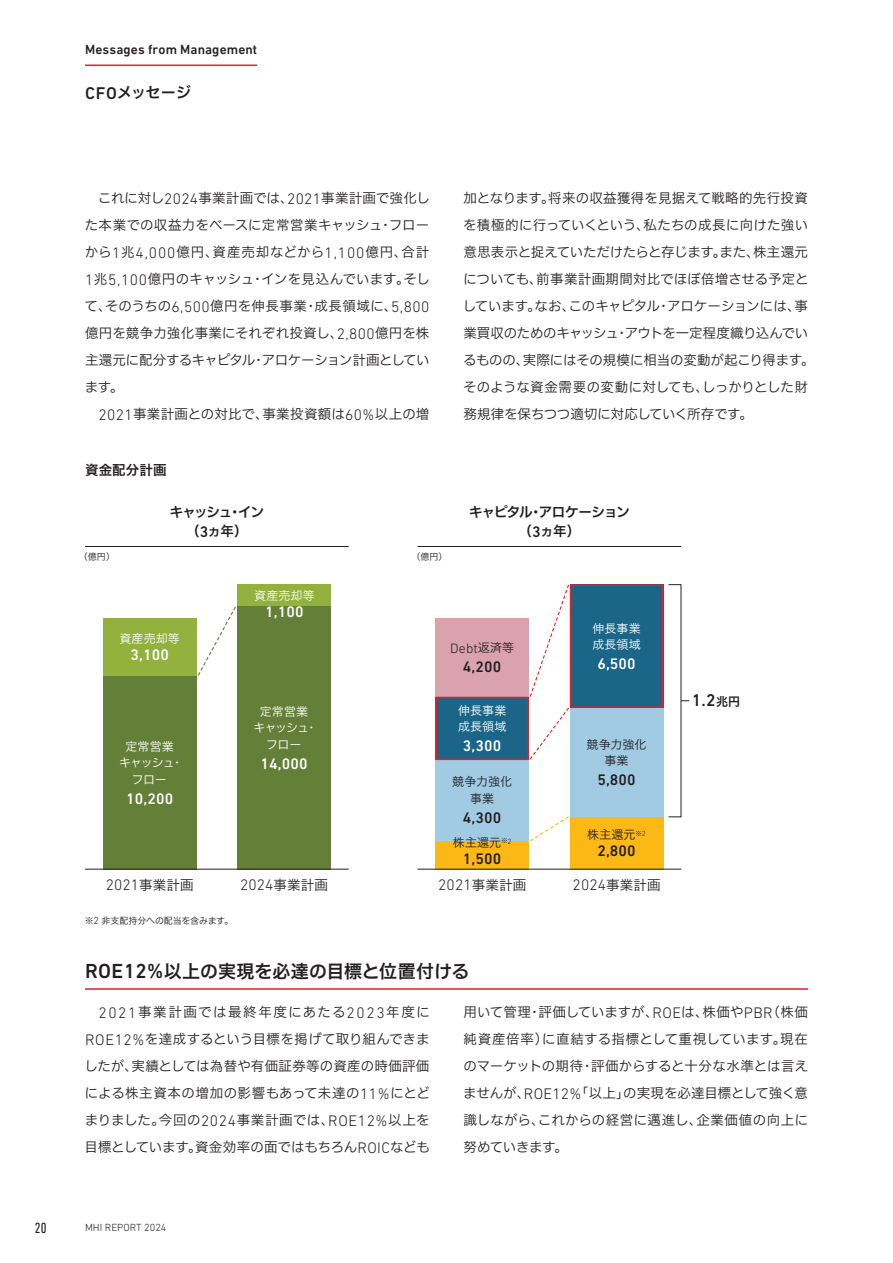
<style>
.page{position:relative;width:893px;height:1263px;background:#fff}
.page>*{position:absolute;margin:0;border:0;box-sizing:border-box;transform-origin:0 0}
.t1{font:18px "Hiragino UD Sans F Std N W6";color:#231f20}
.t2{font:500 17.25px "DIN Next LT Pro";color:#231f20}
.t3{font:500 15.45px/26.5px "DIN Next LT Pro";letter-spacing:.01em;color:#231f20;text-align:center}
.t4{font:500 15.45px "DIN Next LT Pro";letter-spacing:.01em;color:#fff}
.t5{font:300 15.45px "DIN Next LT Pro";letter-spacing:.01em;color:#231f20}
.t6{font:15px "Hiragino UD Sans F Std N W6";letter-spacing:-.01em;color:#231f20}
.t7{font:condensed 15px "DIN Next LT Pro";color:#231f20}
.t8{font:300 13.8px "DIN Next LT Pro";color:#231f20}
.t9{font:13.5px/27px "Hiragino UD Sans F Std N W3";letter-spacing:-.005em;color:#231f20;text-align:justify}
.t10{font:13.5px "Hiragino UD Sans F Std N W3";letter-spacing:.02em;color:#231f20}
.t11{font:13.5px/19.5px "Hiragino UD Sans F Std N W6";letter-spacing:-.055em;color:#231f20;text-align:center}
.t12{font:500 13.5px "DIN Next LT Pro";letter-spacing:.01em;color:#231f20}
.t13{font:13.5px/19.5px "Hiragino UD Sans F Std N W6";letter-spacing:-.08em;color:#231f20;text-align:center}
.t14{font:12px/16.5px "Hiragino UD Sans F Std N W3";letter-spacing:-.06em;color:#fff;text-align:center}
.t15{font:12px/16.5px "Hiragino UD Sans F Std N W3";letter-spacing:.01em;color:#fff}
.t16{font:12px/16.5px "Hiragino UD Sans F Std N W3";letter-spacing:.01em;color:#231f20;text-align:center}
.t17{font:300 10.5px "DIN Next LT Pro";color:#231f20}
.t18{font:9px "Hiragino UD Sans F Std N W3";letter-spacing:-.015em;color:#231f20}
.s1{font-family:"DIN Next LT Pro";font-weight:500;font-size:17.25px}
.s2{font-family:"DIN Next LT Pro";font-weight:300;font-size:15.45px}
.s3{font-family:"DIN Next LT Pro";font-weight:500;font-size:15.45px}
.s4{font-family:"Hiragino UD Sans F Std N W3";font-weight:400;font-size:12px}
.s5{font-family:"Hiragino UD Sans F Std N W3";font-weight:400;font-size:13.5px}
.s6{font-family:"DIN Next LT Pro";font-weight:300;font-size:10.35px}
.s7{font-weight:300}
.s8{font-family:"Hiragino UD Sans F Std N W6";font-weight:400;font-size:12px}
.s9{font-family:"DIN Next LT Pro";font-weight:500;font-size:20.7px}
</style>
<div class="page">
<hr style="left:85px;top:988px;width:723px;height:2px;background:#e41f25">
<div style="left:103px;top:676px;width:93px;height:193px;background:#647f37"></div>
<div style="left:237px;top:606px;width:94px;height:263px;background:#647f37"></div>
<div style="left:103px;top:618px;width:93px;height:58px;background:#92b13d"></div>
<div style="left:237px;top:584px;width:94px;height:22px;background:#92b13d"></div>
<div style="left:435px;top:841px;width:94px;height:28px;background:#fcb814"></div>
<div style="left:435px;top:760px;width:94px;height:81px;background:#a1cae3"></div>
<div style="left:435px;top:697px;width:94px;height:63px;background:#1a6588"></div>
<div style="left:435px;top:618px;width:94px;height:79px;background:#d9a2ae"></div>
<div style="left:570px;top:817px;width:93px;height:52px;background:#fcb814"></div>
<div style="left:570px;top:708px;width:93px;height:109px;background:#a1cae3"></div>
<div style="left:570px;top:584px;width:93px;height:124px;background:#1a6588"></div>
<hr style="left:85px;top:869px;width:264px;height:1px;background:#231f20">
<hr style="left:418px;top:869px;width:263px;height:1px;background:#231f20">
<hr style="left:85px;top:546px;width:264px;height:1px;background:#231f20">
<hr style="left:418px;top:546px;width:263px;height:1px;background:#231f20">
<svg style="left:198px;top:606px;width:38px;height:70px"></svg>
<div style="left:435px;top:697px;width:94px;height:63px;border:2px solid #e41f25"></div>
<div style="left:570px;top:584px;width:93px;height:124px;border:2px solid #e41f25"></div>
<svg style="left:529px;top:584px;width:41px;height:114px"></svg>
<svg style="left:529px;top:706px;width:41px;height:54px"></svg>
<svg style="left:530px;top:816px;width:39px;height:26px"></svg>
<hr style="left:85px;top:65px;width:172px;height:1px;background:#e41f25">
<p class="t12" style="left:85px;top:41px;width:174px">Messages from Management</p>
<p class="t6" style="left:85px;top:81px;width:108px"><span class="s1">CFO</span>メッセージ</p>
<p class="t9" style="left:85px;top:184px;width:347px;text-indent:13px">これに対し<span class="s2">2024</span>事業計画では、<span class="s2">2021</span>事業計画で強化した本業での収益力をベースに定常営業キャッシュ・フローから<span class="s2">1</span>兆<span class="s2">4,000</span>億円、資産売却などから<span class="s2">1,100</span>億円、合計<span class="s2">1</span>兆<span class="s2">5,100</span>億円のキャッシュ・インを見込んでいます。そして、そのうちの<span class="s2">6,500</span>億円を伸長事業・成長領域に、<span class="s2">5,800</span>億円を競争力強化事業にそれぞれ投資し、<span class="s2">2,800</span>億円を株主還元に配分するキャピタル・アロケーション計画としています。</p>
<p class="t10" style="left:99px;top:404px;width:332px"><span class="s2">2021</span>事業計画との対比で、事業投資額は<span class="s2">60%</span>以上の増</p>
<p class="t9" style="left:463px;top:184px;width:353px;text-align:left">加となります。将来の収益獲得を見据えて戦略的先行投資を積極的に行っていくという、私たちの成長に向けた強い意思表示と捉えていただけたらと存じます。また、株主還元についても、前事業計画期間対比でほぼ倍増させる予定としています。なお、このキャピタル・アロケーションには、事業買収のためのキャッシュ・アウトを一定程度織り込んでいるものの、実際にはその規模に相当の変動が起こり得ます。そのような資金需要の変動に対しても、しっかりとした財務規律を保ちつつ適切に対応していく所存です。</p>
<p class="t11" style="left:85px;top:460px;width:83px">資金配分計画</p>
<p class="t18" style="left:79px;top:550px;width:38px">（億円）</p>
<p class="t13" style="left:170px;top:501px;width:96px">キャッシュ・イン（<span class="s3">3</span>ヵ年）</p>
<p class="t15" style="left:119px;top:630px;width:62px">資産売却等</p>
<p class="t4" style="left:130px;top:646px;width:40px">3,100</p>
<p class="t15" style="left:254px;top:586px;width:62px">資産売却等</p>
<p class="t4" style="left:265px;top:603px;width:40px">1,100</p>
<p class="t18" style="left:411px;top:550px;width:38px">（億円）</p>
<p class="t11" style="left:469px;top:501px;width:162px">キャピタル・アロケーション（<span class="s3">3</span>ヵ年）</p>
<p class="t8" style="left:450px;top:640px;width:65px">Debt<span class="s4">返済等</span></p>
<p class="t3" style="left:463px;top:654px;width:40px">4,200</p>
<p class="t15" style="left:592px;top:619px;width:50px">伸長事業成長領域</p>
<p class="t4" style="left:597px;top:655px;width:40px">6,500</p>
<p class="t14" style="left:119px;top:737px;width:66px">定常営業<br>キャッシュ・フロー</p>
<p class="t4" style="left:126px;top:789px;width:49px">10,200</p>
<p class="t5" style="left:106px;top:876px;width:89px">2021<span class="s5">事業計画</span></p>
<p class="t18" style="left:85px;top:914px;width:150px">※<span class="s6">2</span> 非支配持分への配当を含みます。</p>
<p class="t15" style="left:458px;top:701px;width:50px">伸長事業成長領域</p>
<p class="t4" style="left:463px;top:737px;width:40px">3,300</p>
<p class="t14" style="left:253px;top:702px;width:66px">定常営業<br>キャッシュ・フロー</p>
<p class="t4" style="left:260px;top:754px;width:49px">14,000</p>
<p class="t16" style="left:587px;top:735px;width:61px">競争力強化事業</p>
<p class="t3" style="left:597px;top:767px;width:40px">5,800</p>
<p class="t16" style="left:452px;top:773px;width:61px">競争力強化事業</p>
<p class="t3" style="left:463px;top:804px;width:40px">4,300</p>
<p class="t16" style="left:453px;top:833px;width:60px">株主還元<sup>※</sup><sup>2</sup></p>
<p class="t3" style="left:438px;top:845px;width:89px">1,500<br><span class="s7">2021</span><span class="s5">事業計画</span></p>
<p class="t16" style="left:587px;top:826px;width:60px">株主還元<sup>※</sup><sup>2</sup></p>
<p class="t3" style="left:597px;top:838px;width:40px">2,800</p>
<p class="t5" style="left:240px;top:876px;width:89px">2024<span class="s5">事業計画</span></p>
<p class="t5" style="left:573px;top:876px;width:89px">2024<span class="s5">事業計画</span></p>
<p class="t2" style="left:692px;top:690px;width:50px">1.2<span class="s8">兆円</span></p>
<h1 class="t1" style="left:85px;top:957px;width:386px"><span class="s9">ROE12%</span>以上の実現を必達の目標と位置付ける</h1>
<p class="t9" style="left:84px;top:998px;width:347px;text-indent:14px"><span class="s2">2021</span>事業計画では最終年度にあたる<span class="s2">2023</span>年度に<span class="s2">ROE12%</span>を達成するという目標を掲げて取り組んできましたが、実績としては為替や有価証券等の資産の時価評価による株主資本の増加の影響もあって未達の<span class="s2">11%</span>にとどまりました。今回の<span class="s2">2024</span>事業計画では、<span class="s2">ROE12%</span>以上を目標としています。資金効率の面ではもちろん<span class="s2">ROIC</span>なども</p>
<p class="t9" style="left:463px;top:998px;width:347px">用いて管理・評価していますが、<span class="s2">ROE</span>は、株価や<span class="s2">PBR</span>（株価純資産倍率）に直結する指標として重視しています。現在のマーケットの期待・評価からすると十分な水準とは言えませんが、<span class="s2">ROE12%</span>「以上」の実現を必達目標として強く意識しながら、これからの経営に邁進し、企業価値の向上に努めていきます。</p>
<p class="t7" style="left:35px;top:1219px;width:14px">20</p>
<p class="t17" style="left:85px;top:1222px;width:83px">MHI REPORT 2024</p>
</div>
